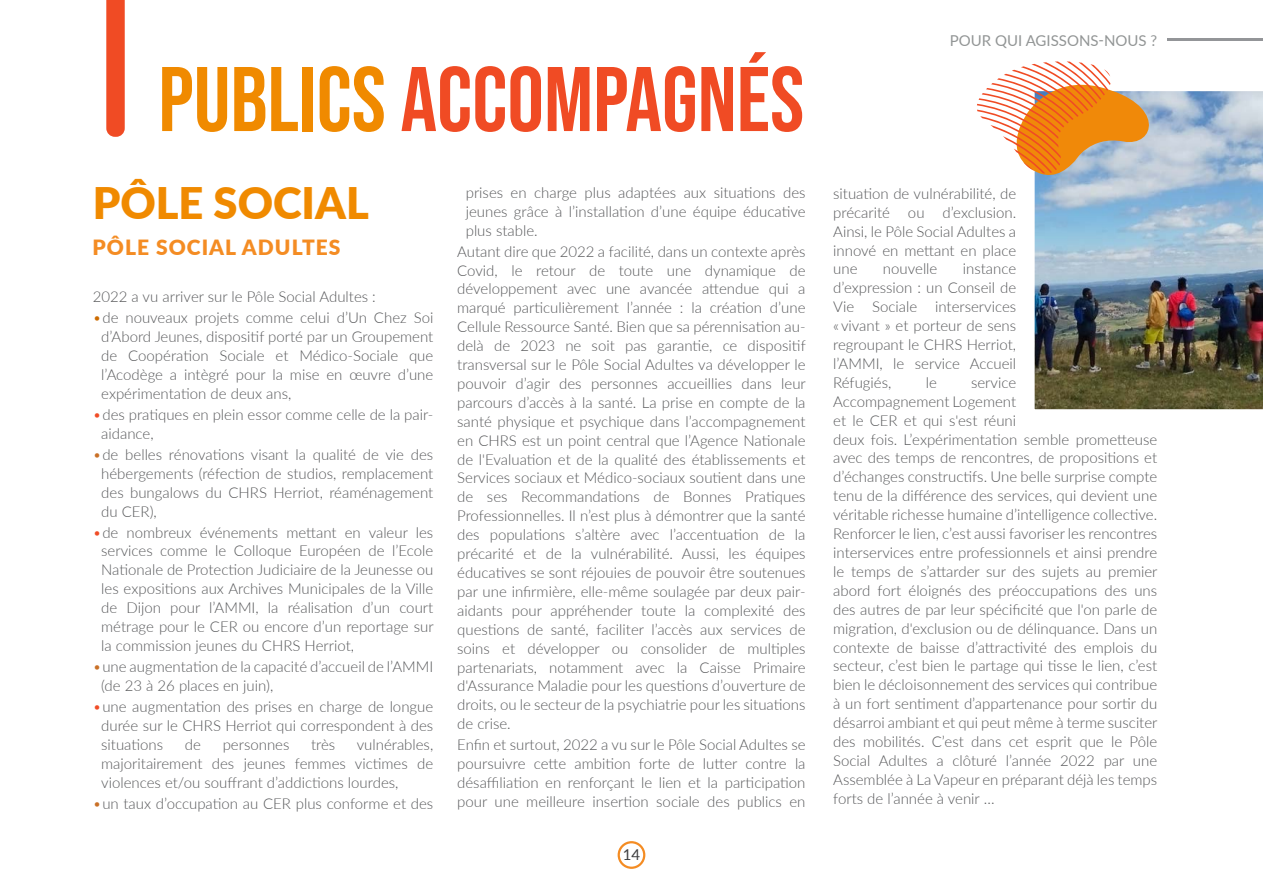
<style>
.page{position:relative;width:1263px;height:893px;background:#fff}
.page>*{position:absolute;margin:0;border:0;box-sizing:border-box;transform-origin:0 0}
.t1{font:91.5px "Bebas Neue";color:#f04b24}
.t2{font:900 43.5px "Lato";color:#f08a00}
.t3{font:900 21px "Lato";letter-spacing:.05em;color:#f48c23}
.t4{font:300 15px/18.9px "Lato";color:#57585a;text-align:justify}
.t5{font:15px "Lato";color:#929595}
.t6{font:15px "Lato";color:#3e3e3f}
.s1{color:#f08a00}
.s2{color:#cc6b00}
.s3{color:#f04c26}
.s4{color:#c97027}
</style>
<div class="page">
<img style="left:1034px;top:91px;width:229px;height:319px">
<hr style="left:1167px;top:39px;width:96px;height:2px;background:#939598">
<div style="left:618px;top:841px;width:27px;height:28px;border:2px solid #f48c23;border-radius:50%"></div>
<svg style="left:977px;top:61px;width:190px;height:121px"></svg>
<svg style="left:106px;top:0;width:19px;height:137px;background:#f0522d"></svg>
<p class="t1" style="left:158px;top:48px;width:647px"><span class="s1">PUBLICS</span> ACCOMPAGNÉS</p>
<p class="t2" style="left:93px;top:170px;width:278px">PÔLE SOCIAL</p>
<p class="t3" style="left:92px;top:232px;width:250px">PÔLE SOCIAL ADULTES</p>
<p class="t4" style="left:93px;top:287px;width:285px">2022 a vu arriver sur le Pôle Social Adultes :</p>
<p class="t4" style="left:101px;top:308px;width:334px;text-indent:-9px"><span class="s2">•</span> de nouveaux projets comme celui d’Un Chez Soi d’Abord Jeunes, dispositif porté par un Groupement de Coopération Sociale et Médico-Sociale que l’Acodège a intègré pour la mise en œuvre d’une expérimentation de deux ans,</p>
<p class="t4" style="left:101px;top:404px;width:334px;text-indent:-8px"><span class="s3">•</span>des pratiques en plein essor comme celle de la pair&shy;aidance,</p>
<p class="t4" style="left:101px;top:444px;width:334px;text-indent:-8px"><span class="s4">•</span>de belles rénovations visant la qualité de vie des hébergements (réfection de studios, remplacement des bungalows du CHRS Herriot, réaménagement du CER),</p>
<p class="t4" style="left:101px;top:522px;width:334px;text-indent:-8px"><span class="s3">•</span>de nombreux événements mettant en valeur les services comme le Colloque Européen de l’Ecole Nationale de Protection Judiciaire de la Jeunesse ou les expositions aux Archives Municipales de la Ville de Dijon pour l’AMMI, la réalisation d’un court métrage pour le CER ou encore d’un reportage sur la commission jeunes du CHRS Herriot,</p>
<p class="t4" style="left:101px;top:657px;width:334px;text-indent:-8px"><span class="s4">•</span> une augmentation de la capacité d’accueil de l’AMMI (de 23 à 26 places en juin),</p>
<p class="t4" style="left:101px;top:696px;width:334px;text-indent:-8px"><span class="s3">•</span>une augmentation des prises en charge de longue durée sur le CHRS Herriot qui correspondent à des situations</p>
<p class="t4" style="left:101px;top:734px;width:334px;text-indent:255px">vulnérables, majoritairement des jeunes femmes victimes de violences et/ou souffrant d’addictions lourdes,</p>
<p class="t4" style="left:93px;top:793px;width:342px"><span class="s4">•</span>un taux d’occupation au CER plus conforme et des</p>
<p class="t4" style="left:185px;top:734px;width:18px">de</p>
<p class="t4" style="left:223px;top:734px;width:68px">personnes</p>
<p class="t4" style="left:311px;top:734px;width:26px">très</p>
<p class="t4" style="left:466px;top:182px;width:341px">prises en charge plus adaptées aux situations des jeunes grâce à l’installation d’une équipe éducative plus stable.</p>
<p class="t4" style="left:457px;top:241px;width:350px">Autant dire que 2022 a facilité, dans un contexte après Covid, le retour de toute une dynamique de développement avec une avancée attendue qui a marqué particulièrement l’année : la création d’une Cellule Ressource Santé. Bien que sa pérennisation au&shy;delà de 2023 ne soit pas garantie, ce dispositif transversal sur le Pôle Social Adultes va développer le pouvoir d’agir des personnes accueillies dans leur parcours d’accès à la santé. La prise en compte de la santé physique et psychique dans l’accompagnement en CHRS est un point central que l’Agence Nationale de l'Evaluation et de la qualité des établissements et Services sociaux et Médico-sociaux soutient dans une de ses Recommandations de Bonnes Pratiques Professionnelles. Il n’est plus à démontrer que la santé des populations s’altère avec l’accentuation de la précarité et de la vulnérabilité. Aussi, les équipes éducatives se sont réjouies de pouvoir être soutenues par une infirmière, elle-même soulagée par deux pair&shy;aidants pour appréhender toute la complexité des questions de santé, faciliter l’accès aux services de soins et développer ou consolider de multiples partenariats, notamment avec la Caisse Primaire d'Assurance Maladie pour les questions d’ouverture de droits, ou le secteur de la psychiatrie pour les situations de crise.</p>
<p class="t4" style="left:457px;top:735px;width:350px">Enfin et surtout, 2022 a vu sur le Pôle Social Adultes se poursuivre cette ambition forte de lutter contre la désaffiliation en renforçant le lien et la participation pour une meilleure insertion sociale des publics en</p>
<p class="t6" style="left:623px;top:844px;width:19px">14</p>
<p class="t5" style="left:950px;top:30px;width:209px">POUR QUI AGISSONS-NOUS ?</p>
<p class="t4" style="left:833px;top:183px;width:184px">situation de vulnérabilité, de précarité ou d’exclusion.<br>Ainsi, le Pôle Social Adultes a innové en mettant en place une</p>
<p class="t4" style="left:883px;top:259px;width:56px">nouvelle</p>
<p class="t4" style="left:833px;top:259px;width:184px;text-indent:130px">instance d’expression : un Conseil de Vie Sociale interservices « vivant » et porteur de sens regroupant le CHRS Herriot, l’AMMI, le service Accueil Réfugiés,</p>
<p class="t4" style="left:926px;top:372px;width:13px">le</p>
<p class="t4" style="left:833px;top:372px;width:326px;text-align:left;text-indent:138px">service<br>Accompagnement Logement<br>et le CER et qui s'est réuni<br>deux fois. L’expérimentation semble prometteuse avec des temps de rencontres, de propositions et d’échanges constructifs. Une belle surprise compte tenu de la différence des services, qui devient une véritable richesse humaine d’intelligence collective.<br>Renforcer le lien, c’est aussi favoriser les rencontres interservices entre professionnels et ainsi prendre le temps de s’attarder sur des sujets au premier abord fort éloignés des préoccupations des uns des autres de par leur spécificité que l'on parle de migration, d'exclusion ou de délinquance. Dans un contexte de baisse d’attractivité des emplois du secteur, c’est bien le partage qui tisse le lien, c’est bien le décloisonnement des services qui contribue à un fort sentiment d’appartenance pour sortir du désarroi ambiant et qui peut même à terme susciter des mobilités. C’est dans cet esprit que le Pôle Social Adultes a clôturé l’année 2022 par une Assemblée à La Vapeur en préparant déjà les temps forts de l’année à venir …</p>
</div>
